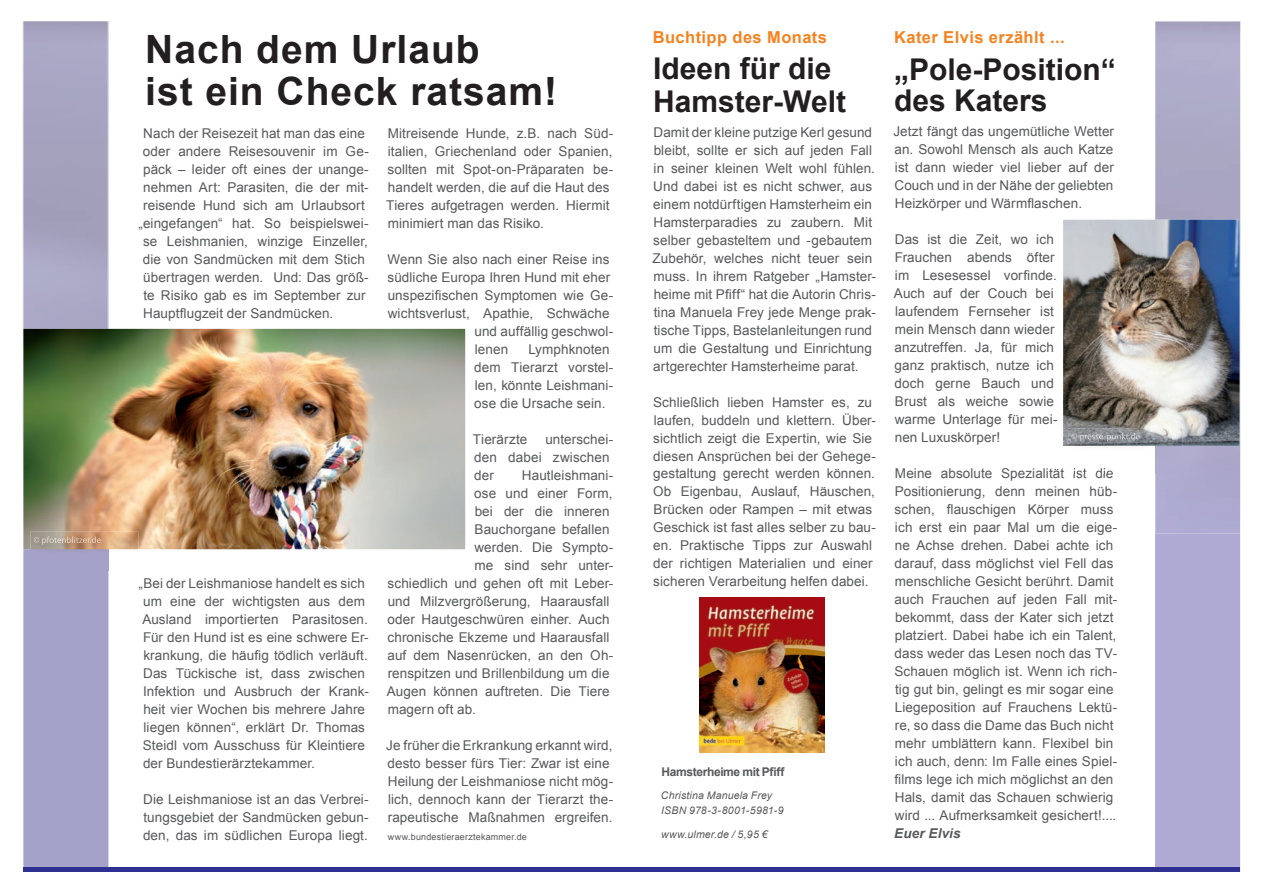
<style>
.page{position:relative;width:1263px;height:893px;background:#fff}
.page>*{position:absolute;margin:0;border:0;box-sizing:border-box;transform-origin:0 0}
.t1{font:700 39px/42px "Arial";letter-spacing:.025em;color:#231f20}
.t2{font:700 30px/33px "Arial";color:#231f20}
.t3{font:700 16.5px "Arial";letter-spacing:.025em;color:#f58220}
.t4{font:13.5px/18px "Arial";letter-spacing:.005em;color:#57585a}
.t5{font:italic 700 13.5px "Arial";letter-spacing:.01em;color:#57585a}
.t6{font:700 12px "Arial";letter-spacing:-.03em;color:#57585a}
.t7{font:italic 10.5px/15px "Arial";letter-spacing:.015em;color:#57585a}
.t8{font:9px "Arial";letter-spacing:.02em;color:#57585a}
.s1{color:#231f20}
</style>
<div class="page">
<div style="left:23px;top:549px;width:85px;height:318px;background:#a5a2ca"></div>
<div style="left:23px;top:867px;width:608px;height:5px;background:#2e3092"></div>
<img style="left:23px;top:21px;width:85px;height:308px">
<div style="left:1155px;top:533px;width:85px;height:339px;background:#afaad3"></div>
<div style="left:631px;top:867px;width:608px;height:5px;background:#2e3092"></div>
<img style="left:1155px;top:21px;width:85px;height:512px">
<img style="left:1063px;top:220px;width:176px;height:226px">
<img style="left:699px;top:598px;width:126px;height:155px">
<img style="left:1068px;top:428px;width:114px;height:45px">
<svg style="left:1155px;top:446px;width:1px;height:27px"></svg>
<img style="left:1068px;top:468px;width:45px;height:5px">
<img style="left:1071px;top:433px;width:69px;height:8px">
<img style="left:23px;top:329px;width:442px;height:220px">
<img style="left:30px;top:532px;width:108px;height:39px">
<img style="left:34px;top:536px;width:67px;height:9px">
<h1 class="t1" style="left:145px;top:30px;width:413px">Nach dem Urlaub<br>ist ein Check ratsam!</h1>
<p class="t4" style="left:143px;top:124px;width:223px">Nach der Reisezeit hat man das eine</p>
<p class="t4" style="left:143px;top:142px;width:227px">oder andere Reisesouvenir im Ge-</p>
<p class="t4" style="left:143px;top:160px;width:227px">päck – leider oft eines der unange-</p>
<p class="t4" style="left:143px;top:178px;width:227px">nehmen Art: Parasiten, die der mit-</p>
<p class="t4" style="left:143px;top:196px;width:223px">reisende Hund sich am Urlaubsort</p>
<p class="t4" style="left:138px;top:214px;width:232px">„eingefangen“ hat. So beispielswei-</p>
<p class="t4" style="left:143px;top:232px;width:226px">se Leishmanien, winzige Einzeller,</p>
<p class="t4" style="left:143px;top:250px;width:223px">die von Sandmücken mit dem Stich</p>
<p class="t4" style="left:143px;top:268px;width:227px">übertragen werden. Und: Das größ-</p>
<p class="t4" style="left:143px;top:286px;width:224px">te Risiko gab es im September zur</p>
<p class="t4" style="left:143px;top:304px;width:192px">Hauptflugzeit der Sandmücken.</p>
<p class="t4" style="left:138px;top:574px;width:232px">„Bei der Leishmaniose handelt es sich um eine der wichtigsten aus dem Ausland importierten Parasitosen.<br>Für den Hund ist es eine schwere Er&shy;krankung, die häufig tödlich verläuft.<br>Das Tückische ist, dass zwischen Infektion und Ausbruch der Krank&shy;heit vier Wochen bis mehrere Jahre liegen können“, erklärt Dr. Thomas Steidl vom Ausschuss für Kleintiere der Bundestierärztekammer.</p>
<p class="t4" style="left:143px;top:790px;width:227px;text-align:justify">Die Leishmaniose ist an das Verbrei&shy;tungsgebiet der Sandmücken gebun&shy;den, das im südlichen Europa liegt.</p>
<p class="t4" style="left:386px;top:124px;width:229px">Mitreisende Hunde, z.B. nach Süd&shy;italien, Griechenland oder Spanien, sollten mit Spot-on-Präparaten be&shy;handelt werden, die auf die Haut des Tieres aufgetragen werden. Hiermit minimiert man das Risiko.</p>
<p class="t4" style="left:388px;top:250px;width:223px">Wenn Sie also nach einer Reise ins</p>
<p class="t4" style="left:388px;top:268px;width:224px">südliche Europa Ihren Hund mit eher</p>
<p class="t4" style="left:388px;top:286px;width:227px">unspezifischen Symptomen wie Ge-</p>
<p class="t4" style="left:388px;top:304px;width:223px">wichtsverlust, Apathie, Schwäche</p>
<p class="t4" style="left:474px;top:322px;width:140px">und auffällig geschwol-</p>
<p class="t4" style="left:475px;top:340px;width:35px">lenen</p>
<p class="t4" style="left:474px;top:340px;width:141px;text-indent:54px">Lymphknoten dem Tierarzt vorstel&shy;len, könnte Leishmani&shy;ose die Ursache sein.</p>
<p class="t4" style="left:473px;top:430px;width:56px">Tierärzte</p>
<p class="t4" style="left:474px;top:430px;width:141px;text-indent:71px">unterschei&shy;den dabei zwischen der</p>
<p class="t4" style="left:522px;top:466px;width:93px">Hautleishmani-</p>
<p class="t4" style="left:474px;top:484px;width:140px">ose und einer Form,</p>
<p class="t4" style="left:475px;top:502px;width:136px">bei der die inneren</p>
<p class="t4" style="left:475px;top:520px;width:137px">Bauchorgane befallen</p>
<p class="t4" style="left:474px;top:538px;width:140px">werden. Die Sympto-</p>
<p class="t4" style="left:474px;top:556px;width:140px">me sind sehr unter-</p>
<p class="t4" style="left:388px;top:574px;width:227px">schiedlich und gehen oft mit Leber-</p>
<p class="t4" style="left:388px;top:592px;width:223px">und Milzvergrößerung, Haarausfall</p>
<p class="t4" style="left:387px;top:610px;width:224px">oder Hautgeschwüren einher. Auch</p>
<p class="t4" style="left:387px;top:628px;width:223px">chronische Ekzeme und Haarausfall</p>
<p class="t4" style="left:387px;top:646px;width:227px">auf dem Nasenrücken, an den Oh-</p>
<p class="t4" style="left:388px;top:664px;width:223px">renspitzen und Brillenbildung um die</p>
<p class="t4" style="left:387px;top:682px;width:224px">Augen können auftreten. Die Tiere</p>
<p class="t4" style="left:388px;top:700px;width:90px">magern oft ab.</p>
<p class="t4" style="left:386px;top:736px;width:229px">Je früher die Erkrankung erkannt wird, desto besser fürs Tier: Zwar ist eine Heilung der Leishmaniose nicht mög&shy;lich, dennoch kann der Tierarzt the&shy;rapeutische Maßnahmen ergreifen.</p>
<p class="t8" style="left:388px;top:831px;width:140px">www<span class="s1">.</span>bundestieraerztekammer.de</p>
<p class="t3" style="left:653px;top:26px;width:176px">Buchtipp des Monats</p>
<p class="t3" style="left:894px;top:26px;width:172px">Kater Elvis erzählt ...</p>
<h2 class="t2" style="left:653px;top:52px;width:194px">Ideen für die<br>Hamster-Welt</h2>
<h2 class="t2" style="left:894px;top:55px;width:223px;line-height:31.5px">„Pole-Position“ des Katers</h2>
<p class="t4" style="left:653px;top:123px;width:225px">Damit der kleine putzige Kerl gesund bleibt, sollte er sich auf jeden Fall in seiner kleinen Welt wohl fühlen.<br>Und dabei ist es nicht schwer, aus einem notdürftigen Hamsterheim ein Hamsterparadies zu zaubern. Mit selber gebasteltem und -gebautem Zubehör, welches nicht teuer sein muss. In ihrem Ratgeber „Hamster&shy;heime mit Pfiff“ hat die Autorin Chris&shy;tina Manuela Frey jede Menge prak&shy;tische Tipps, Bastelanleitungen rund um die Gestaltung und Einrichtung artgerechter Hamsterheime parat.</p>
<p class="t4" style="left:653px;top:393px;width:224px">Schließlich lieben Hamster es, zu laufen, buddeln und klettern. Über&shy;sichtlich zeigt die Expertin, wie Sie diesen Ansprüchen bei der Gehege&shy;gestaltung gerecht werden können.<br>Ob Eigenbau, Auslauf, Häuschen, Brücken oder Rampen – mit etwas Geschick ist fast alles selber zu bau&shy;en. Praktische Tipps zur Auswahl der richtigen Materialien und einer sicheren Verarbeitung helfen dabei.</p>
<p class="t6" style="left:662px;top:763px;width:124px">Hamsterheime mit Pfiff</p>
<p class="t7" style="left:661px;top:788px;width:124px">Christina Manuela Frey<br>ISBN 978-3-8001-5981-9</p>
<p class="t7" style="left:661px;top:827px;width:108px">www.ulmer.de / 5,95 €</p>
<p class="t4" style="left:893px;top:122px;width:222px;text-align:justify">Jetzt fängt das ungemütliche Wetter an. Sowohl Mensch als auch Katze ist dann wieder viel lieber auf der Couch und in der Nähe der geliebten Heizkörper und Wärmflaschen.</p>
<p class="t4" style="left:894px;top:230px;width:165px">Das ist die Zeit, wo ich<br>Frauchen abends öfter im Lesesessel vorfinde.<br>Auch auf der Couch bei laufendem Fernseher ist mein Mensch dann wieder anzutreffen. Ja, für mich ganz praktisch, nutze ich doch gerne Bauch und<br>Brust als weiche sowie warme Unterlage für mei&shy;nen Luxuskörper!</p>
<p class="t4" style="left:894px;top:464px;width:224px">Meine absolute Spezialität ist die Positionierung, denn meinen hüb&shy;schen, flauschigen Körper muss ich erst ein paar Mal um die eige&shy;ne Achse drehen. Dabei achte ich darauf, dass möglichst viel Fell das menschliche Gesicht berührt. Damit auch Frauchen auf jeden Fall mit&shy;bekommt, dass der Kater sich jetzt platziert. Dabei habe ich ein Talent, dass weder das Lesen noch das TV-Schauen möglich ist. Wenn ich rich&shy;tig gut bin, gelingt es mir sogar eine Liegeposition auf Frauchens Lektü&shy;re, so dass die Dame das Buch nicht mehr umblättern kann. Flexibel bin ich auch, denn: Im Falle eines Spiel&shy;films lege ich mich möglichst an den Hals, damit das Schauen schwierig wird ... Aufmerksamkeit gesichert!....</p>
<p class="t5" style="left:894px;top:824px;width:68px">Euer Elvis</p>
</div>
